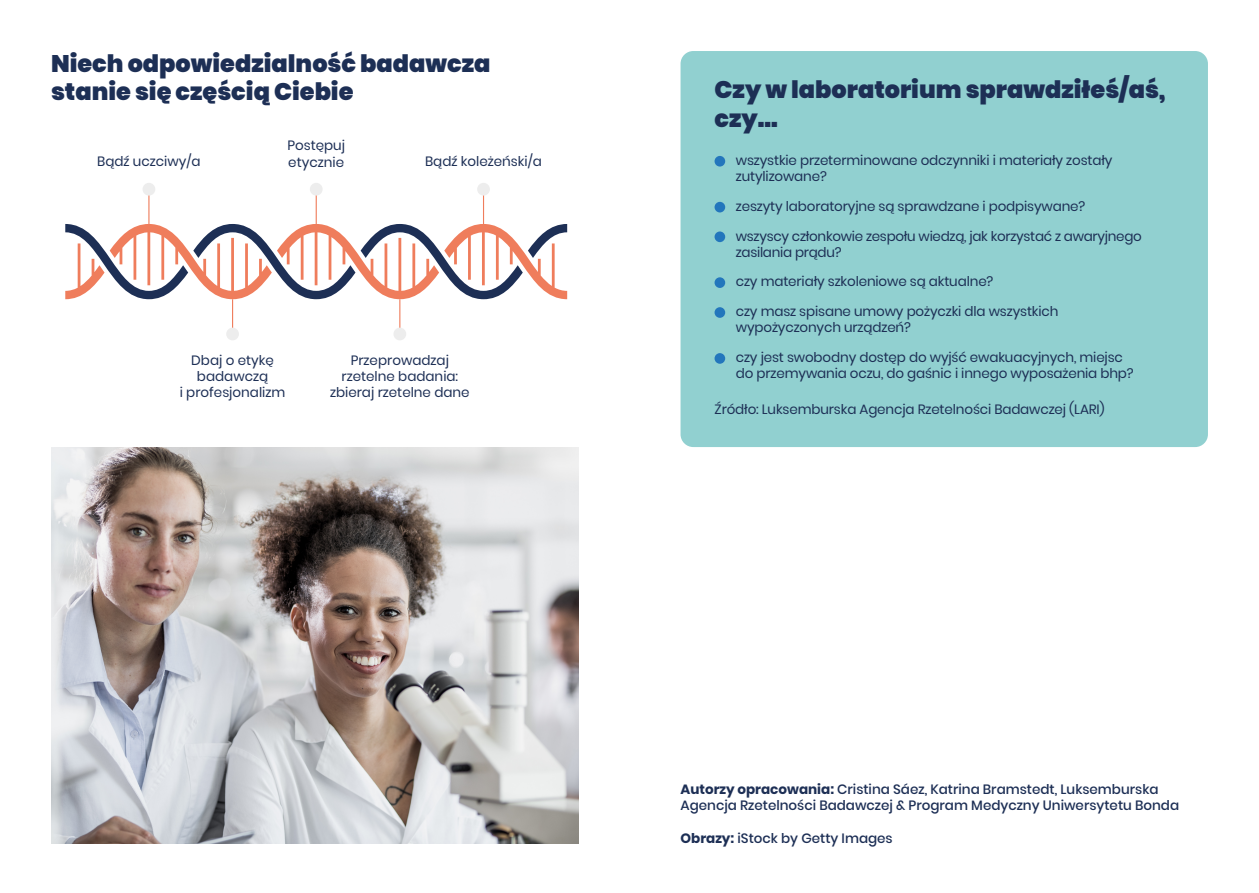
<style>
.page{position:relative;width:1259px;height:893px;background:#fff}
.page>*{position:absolute;margin:0;border:0;box-sizing:border-box;transform-origin:0 0}
.t1{font:900 24px/28.8px "Poppins";color:#1d2f55}
.t2{font:13.5px/16.2px "Poppins";letter-spacing:-.01em;color:#1d2f55}
.t3{font:500 13.5px/16.5px "Poppins";color:#1d2f55}
.s1{font-weight:700}
</style>
<div class="page">
<div style="left:680px;top:51px;width:528px;height:396px;background:#91d0d0;border-radius:13px"></div>
<img style="left:51px;top:447px;width:527px;height:396px">
<div style="left:714px;top:156px;width:11px;height:11px;background:#2376bc;border-radius:50%"></div>
<div style="left:714px;top:202px;width:11px;height:10px;background:#2376bc;border-radius:50%"></div>
<div style="left:714px;top:231px;width:11px;height:11px;background:#2376bc;border-radius:50%"></div>
<div style="left:714px;top:277px;width:11px;height:11px;background:#2376bc;border-radius:50%"></div>
<div style="left:714px;top:307px;width:11px;height:11px;background:#2376bc;border-radius:50%"></div>
<div style="left:714px;top:353px;width:11px;height:11px;background:#2376bc;border-radius:50%"></div>
<hr style="left:316px;top:189px;width:1px;height:35px;background:#ef7d5c">
<div style="left:310px;top:183px;width:13px;height:13px;background:#ededed;border-radius:50%"></div>
<hr style="left:483px;top:189px;width:1px;height:35px;background:#ef7d5c">
<div style="left:477px;top:183px;width:13px;height:13px;background:#ededed;border-radius:50%"></div>
<hr style="left:148px;top:189px;width:1px;height:35px;background:#ef7d5c">
<div style="left:143px;top:183px;width:12px;height:13px;background:#ededed;border-radius:50%"></div>
<hr style="left:232px;top:299px;width:1px;height:35px;background:#ef7d5c">
<div style="left:226px;top:328px;width:13px;height:12px;background:#ededed;border-radius:50%"></div>
<hr style="left:399px;top:299px;width:1px;height:35px;background:#ef7d5c">
<div style="left:393px;top:328px;width:13px;height:12px;background:#ededed;border-radius:50%"></div>
<svg style="left:65px;top:224px;width:502px;height:75px"></svg>
<h1 class="t1" style="left:51px;top:49px;width:441px">Niech odpowiedzialność badawcza stanie się częścią Ciebie</h1>
<p class="t2" style="left:287px;top:138px;width:59px">Postępuj etycznie</p>
<p class="t2" style="left:97px;top:154px;width:105px">Bądź uczciwy/a</p>
<p class="t2" style="left:425px;top:154px;width:118px">Bądź koleżeński/a</p>
<p class="t2" style="left:180px;top:352px;width:107px;text-align:center">Dbaj o etykę badawczą<br>i profesjonalizm</p>
<p class="t2" style="left:330px;top:352px;width:141px;text-align:center">Przeprowadzaj rzetelne badania: zbieraj rzetelne dane</p>
<h1 class="t1" style="left:714px;top:75px;width:452px">Czy w laboratorium sprawdziłeś/aś, czy...</h1>
<p class="t2" style="left:736px;top:152px;width:378px">wszystkie przeterminowane odczynniki i materiały zostały zutylizowane?</p>
<p class="t2" style="left:736px;top:191px;width:407px;line-height:29.7px">zeszyty laboratoryjne są sprawdzane i podpisywane? wszyscy członkowie zespołu wiedzą, jak korzystać z awaryjnego</p>
<p class="t2" style="left:736px;top:237px;width:324px;line-height:29.7px">zasilania prądu?<br>czy materiały szkoleniowe są aktualne?<br>czy masz spisane umowy pożyczki dla wszystkich</p>
<p class="t2" style="left:736px;top:313px;width:389px;line-height:29.7px">wypożyczonych urządzeń?<br>czy jest swobodny dostęp do wyjść ewakuacyjnych, miejsc</p>
<p class="t2" style="left:736px;top:365px;width:399px">do przemywania oczu, do gaśnic i innego wyposażenia bhp?</p>
<p class="t2" style="left:714px;top:401px;width:392px">Źródło: Luksemburska Agencja Rzetelności Badawczej (LARI)</p>
<p class="t3" style="left:680px;top:781px;width:500px"><span class="s1">Autorzy opracowania:</span> Cristina Sáez, Katrina Bramstedt, Luksemburska<br>Agencja Rzetelności Badawczej &amp; Program Medyczny Uniwersytetu Bonda</p>
<p class="t3" style="left:680px;top:830px;width:214px"><span class="s1">Obrazy:</span> iStock by Getty Images</p>
</div>
